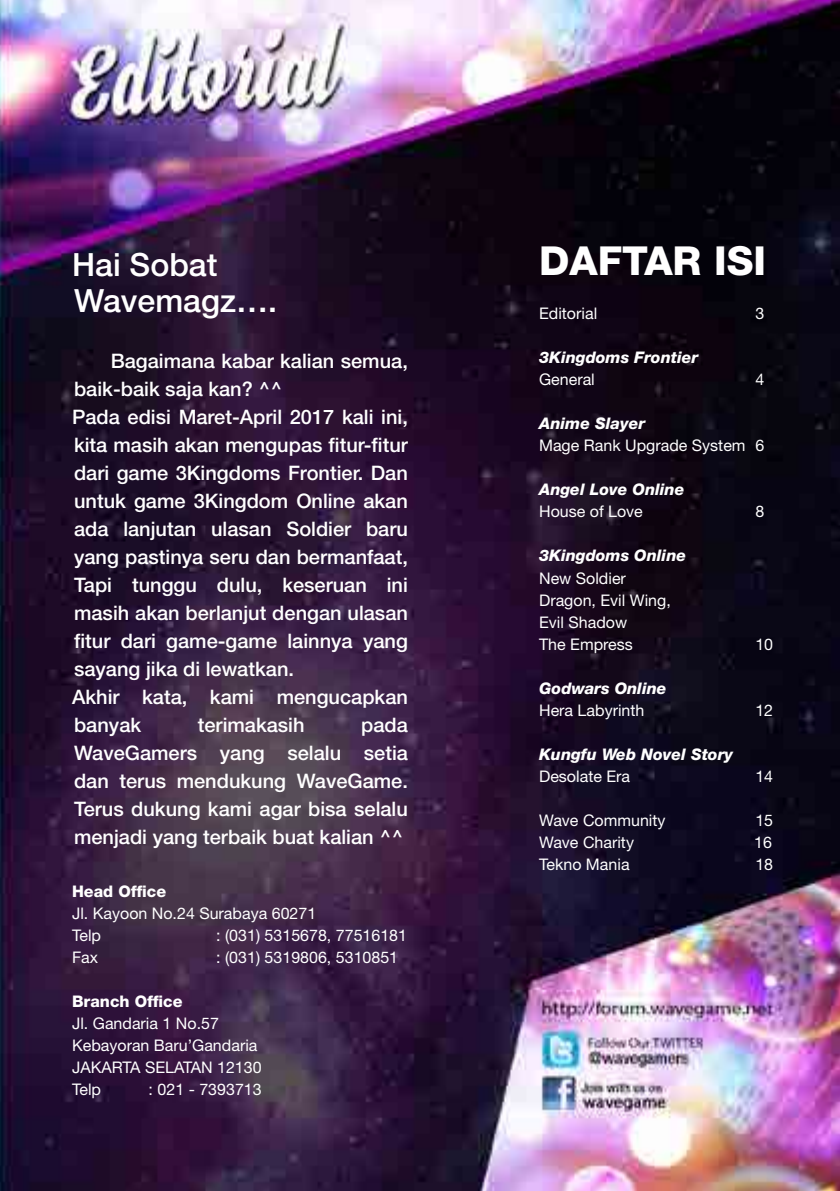
<style>
.page{position:relative;width:840px;height:1191px;background:#fff}
.page>*{position:absolute;margin:0;border:0;box-sizing:border-box;transform-origin:0 0}
.t1{font:800 40px "Helvetica Neue LT Std";color:#fff}
.t2{font:500 32px/36px "Helvetica Neue LT Std";color:#fff}
.t3{font:500 20px/28px "Helvetica Neue LT Std";color:#fff}
.t4{font:16px/22px "Helvetica Neue LT Std";color:#fff}
.t5{font:italic 800 16px "Helvetica Neue LT Std";color:#fff}
.t6{font:800 16px "Helvetica Neue LT Std";color:#fff}
</style>
<div class="page">
<img style="left:0;top:0;width:839px;height:1191px">
<h2 class="t2" style="left:72px;top:246px;width:206px">Hai Sobat<br>Wavemagz….</h2>
<p class="t3" style="left:72px;top:346px;width:337px;text-indent:39px">Bagaimana kabar kalian semua, baik-baik saja kan? ^^<br>Pada edisi Maret-April 2017 kali ini, kita masih akan mengupas fitur-fitur dari game 3Kingdoms Frontier. Dan untuk game 3Kingdom Online akan ada lanjutan ulasan Soldier baru yang pastinya seru dan bermanfaat,<br>Tapi tunggu dulu, keseruan ini masih akan berlanjut dengan ulasan fitur dari game-game lainnya yang sayang jika di lewatkan.<br>Akhir kata, kami mengucapkan banyak</p>
<p class="t3" style="left:74px;top:710px;width:335px;text-align:justify;text-indent:287px">pada WaveGamers yang selalu setia dan terus mendukung WaveGame.<br>Terus dukung kami agar bisa selalu menjadi yang terbaik buat kalian ^^</p>
<p class="t3" style="left:198px;top:710px;width:108px">terimakasih</p>
<p class="t6" style="left:72px;top:881px;width:95px">Head Office</p>
<p class="t4" style="left:72px;top:902px;width:245px">Jl. Kayoon No.24 Surabaya 60271<br>Telp</p>
<p class="t4" style="left:216px;top:924px;width:192px">: (031) 5315678, 77516181</p>
<p class="t4" style="left:72px;top:946px;width:28px">Fax</p>
<p class="t4" style="left:216px;top:946px;width:183px">: (031) 5319806, 5310851</p>
<p class="t6" style="left:72px;top:991px;width:112px">Branch Office</p>
<p class="t4" style="left:72px;top:1012px;width:191px">Jl. Gandaria 1 No.57<br>Kebayoran Baru’Gandaria<br>JAKARTA SELATAN 12130<br>Telp</p>
<p class="t4" style="left:148px;top:1078px;width:114px">: 021 - 7393713</p>
<h1 class="t1" style="left:538px;top:237px;width:228px">DAFTAR ISI</h1>
<p class="t4" style="left:538px;top:302px;width:60px">Editorial</p>
<p class="t4" style="left:754px;top:302px;width:10px">3</p>
<p class="t5" style="left:538px;top:348px;width:161px">3Kingdoms Frontier</p>
<p class="t4" style="left:538px;top:368px;width:57px">General</p>
<p class="t4" style="left:754px;top:368px;width:10px">4</p>
<p class="t5" style="left:538px;top:414px;width:108px">Anime Slayer</p>
<p class="t4" style="left:538px;top:434px;width:226px">Mage Rank Upgrade System 6</p>
<p class="t5" style="left:538px;top:480px;width:147px">Angel Love Online</p>
<p class="t4" style="left:538px;top:500px;width:105px">House of Love</p>
<p class="t4" style="left:754px;top:500px;width:10px">8</p>
<p class="t5" style="left:538px;top:546px;width:148px">3Kingdoms Online</p>
<p class="t4" style="left:538px;top:566px;width:133px">New Soldier<br>Dragon, Evil Wing,<br>Evil Shadow<br>The Empress</p>
<p class="t4" style="left:754px;top:632px;width:19px">10</p>
<p class="t5" style="left:538px;top:678px;width:129px">Godwars Online</p>
<p class="t4" style="left:538px;top:698px;width:107px">Hera Labyrinth</p>
<p class="t4" style="left:754px;top:698px;width:19px">12</p>
<p class="t5" style="left:538px;top:744px;width:195px">Kungfu Web Novel Story</p>
<p class="t4" style="left:538px;top:764px;width:92px">Desolate Era</p>
<p class="t4" style="left:754px;top:764px;width:19px">14</p>
<p class="t4" style="left:538px;top:808px;width:128px">Wave Community</p>
<p class="t4" style="left:754px;top:808px;width:19px">15</p>
<p class="t4" style="left:538px;top:830px;width:96px">Wave Charity</p>
<p class="t4" style="left:753px;top:830px;width:19px">16</p>
<p class="t4" style="left:538px;top:852px;width:92px">Tekno Mania</p>
<p class="t4" style="left:754px;top:852px;width:19px">18</p>
</div>
